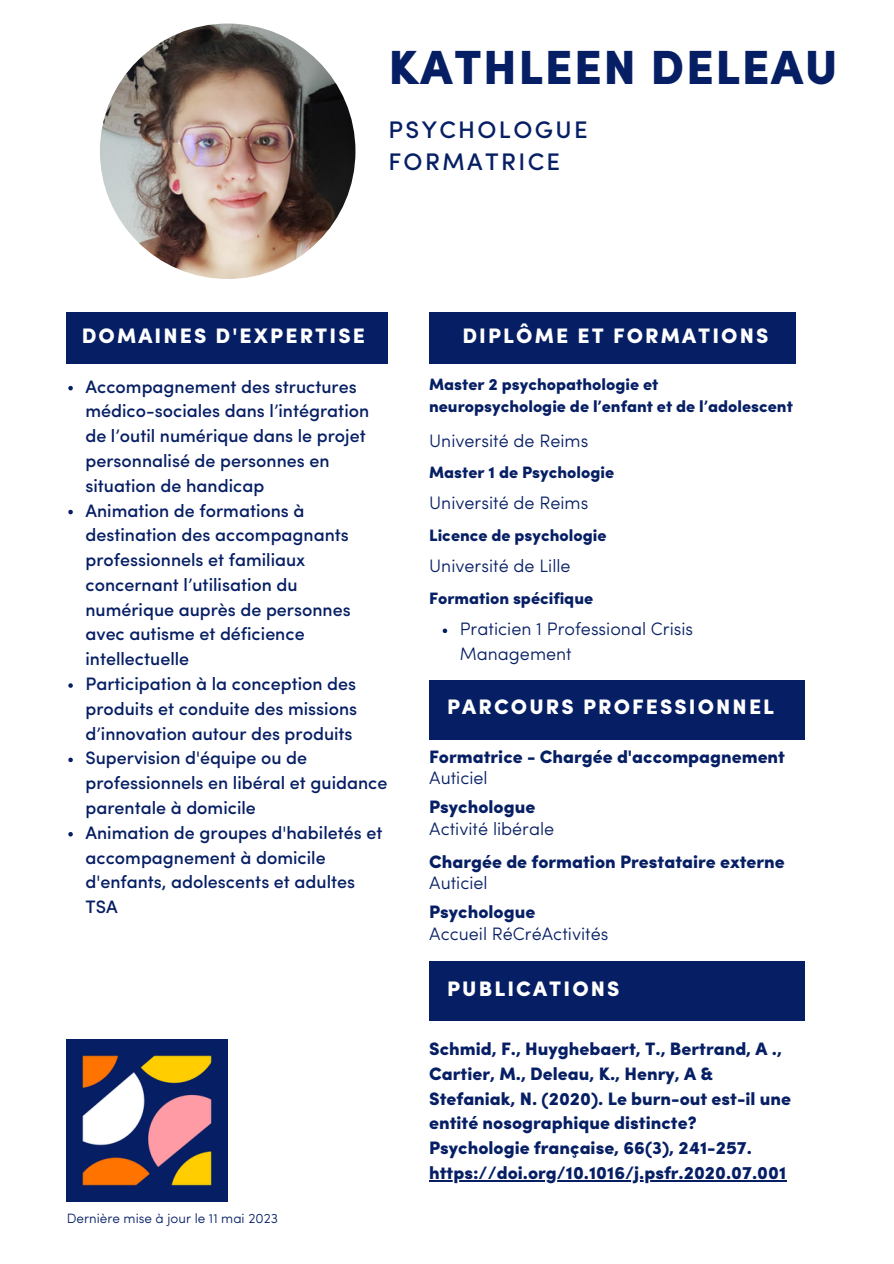
<style>
.page{position:relative;width:894px;height:1264px;background:#fff}
.page>*{position:absolute;margin:0;border:0;box-sizing:border-box;transform-origin:0 0}
.t1{font:900 48px "Sofia Pro";letter-spacing:.03em;color:#061e64}
.t2{font:500 24px "Sofia Pro";letter-spacing:.1em;color:#061e64}
.t3{font:900 21px "Sofia Pro";letter-spacing:.1em;color:#fff}
.t4{font:500 18px/24.8px "Sofia Pro";color:#061e64}
.t5{font:900 18px/24.8px "Sofia Pro";color:#061e64}
.t6{font:300 18px/24.8px "Sofia Pro";color:#061e64}
.t7{font:900 16.5px/22.5px "Sofia Pro";color:#061e64}
.t8{font:300 13.5px "Sofia Pro";color:#061e64}
</style>
<div class="page">
<svg style="left:68px;top:386px;width:5px;height:4px"></svg>
<svg style="left:68px;top:510px;width:5px;height:4px"></svg>
<svg style="left:68px;top:683px;width:5px;height:4px"></svg>
<svg style="left:68px;top:757px;width:5px;height:5px"></svg>
<svg style="left:68px;top:832px;width:5px;height:4px"></svg>
<div style="left:429px;top:312px;width:366px;height:52px;background:#061e64"></div>
<img style="left:100px;top:24px;width:255px;height:255px;border-radius:50%">
<img style="left:67px;top:1039px;width:161px;height:161px">
<div style="left:67px;top:312px;width:321px;height:52px;background:#061e64"></div>
<svg style="left:442px;top:628px;width:5px;height:5px"></svg>
<div style="left:429px;top:680px;width:375px;height:59px;background:#061e64"></div>
<div style="left:429px;top:961px;width:375px;height:60px;background:#061e64"></div>
<hr style="left:429px;top:1180px;width:357px;height:1px;background:#061e64">
<p class="t1" style="left:388px;top:48px;width:450px">KATHLEEN DELEAU</p>
<p class="t2" style="left:388px;top:120px;width:200px">PSYCHOLOGUE</p>
<p class="t2" style="left:388px;top:152px;width:173px">FORMATRICE</p>
<p class="t3" style="left:82px;top:327px;width:285px">DOMAINES D'EXPERTISE</p>
<p class="t3" style="left:462px;top:327px;width:307px">DIPLÔME ET FORMATIONS</p>
<p class="t4" style="left:85px;top:376px;width:285px">Accompagnement des structures médico-sociales dans l’intégration de l’outil numérique dans le projet personnalisé de personnes en situation de handicap</p>
<p class="t4" style="left:85px;top:499px;width:267px">Animation de formations à destination des accompagnants professionnels et familiaux concernant l’utilisation du numérique auprès de personnes avec autisme et déficience intellectuelle</p>
<p class="t4" style="left:85px;top:673px;width:273px;text-align:justify">Participation à la conception des produits et conduite des missions d’innovation autour des produits</p>
<p class="t4" style="left:85px;top:747px;width:303px">Supervision d'équipe ou de professionnels en libéral et guidance parentale à domicile</p>
<p class="t4" style="left:85px;top:821px;width:298px">Animation de groupes d'habiletés et accompagnement à domicile d'enfants, adolescents et adultes<br>TSA</p>
<p class="t8" style="left:67px;top:1212px;width:212px">Dernière mise à jour le 11 mai 2023</p>
<p class="t7" style="left:429px;top:374px;width:365px">Master 2 psychopathologie et neuropsychologie de l’enfant et de l’adolescent</p>
<p class="t6" style="left:429px;top:429px;width:161px">Université de Reims</p>
<p class="t7" style="left:429px;top:462px;width:186px">Master 1 de Psychologie</p>
<p class="t6" style="left:429px;top:492px;width:161px">Université de Reims</p>
<p class="t7" style="left:429px;top:525px;width:179px">Licence de psychologie</p>
<p class="t6" style="left:429px;top:555px;width:143px">Université de Lille</p>
<p class="t7" style="left:429px;top:588px;width:165px">Formation spécifique</p>
<p class="t6" style="left:459px;top:618px;width:235px">Praticien 1 Professional Crisis<br>Management</p>
<p class="t3" style="left:447px;top:698px;width:328px">PARCOURS PROFESSIONNEL</p>
<p class="t5" style="left:429px;top:746px;width:357px">Formatrice - Chargée d'accompagnement</p>
<p class="t6" style="left:429px;top:767px;width:60px">Auticiel</p>
<p class="t5" style="left:429px;top:796px;width:108px">Psychologue</p>
<p class="t6" style="left:429px;top:817px;width:127px">Activité libérale</p>
<p class="t5" style="left:429px;top:851px;width:357px">Chargée de formation Prestataire externe</p>
<p class="t6" style="left:429px;top:872px;width:60px">Auticiel</p>
<p class="t5" style="left:429px;top:901px;width:108px">Psychologue</p>
<p class="t6" style="left:429px;top:922px;width:181px">Accueil RéCréActivités</p>
<p class="t3" style="left:447px;top:980px;width:174px">PUBLICATIONS</p>
<p class="t5" style="left:429px;top:1038px;width:363px">Schmid, F., Huyghebaert, T., Bertrand, A ., Cartier, M., Deleau, K., Henry, A &amp; Stefaniak, N. (2020). Le burn-out est-il une entité nosographique distincte?<br>Psychologie française, 66(3), 241-257. https://doi.org/10.1016/j.psfr.2020.07.001</p>
</div>
